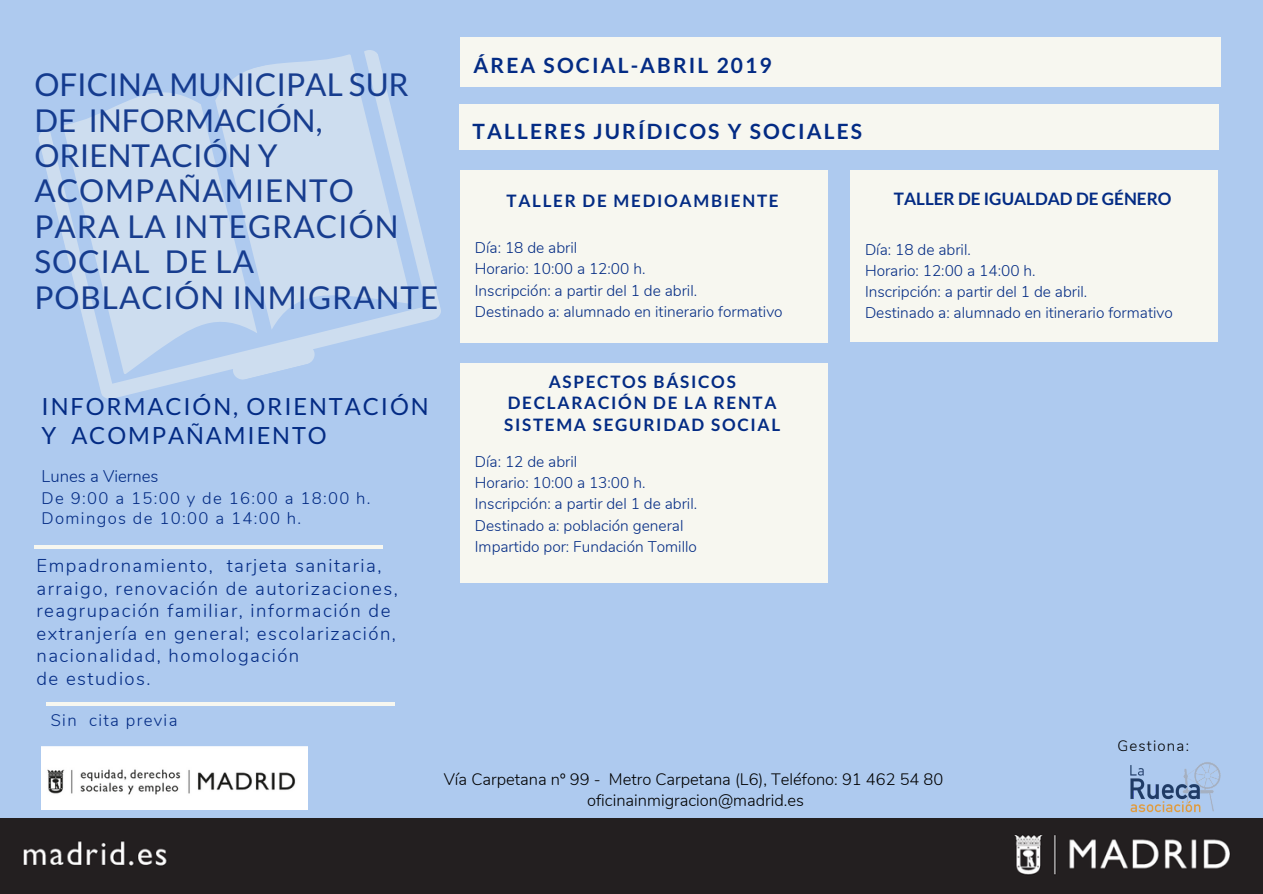
<style>
.page{position:relative;width:1263px;height:894px;background:#fff}
.page>*{position:absolute;margin:0;border:0;box-sizing:border-box;transform-origin:0 0}
.t1{font:31.5px/35.4px "Lato";letter-spacing:.03em;color:#032b84}
.t2{font:23.7px/29.1px "Lato";letter-spacing:.08em;color:#032b84}
.t3{font:700 21px "Lato";letter-spacing:.1em;color:#032b84}
.t4{font:300 18.6px/22.5px "Nunito";letter-spacing:.08em;color:#032b84}
.t5{font:700 17.1px/21.3px "Lato";letter-spacing:.1em;color:#032b84;text-align:center}
.t6{font:700 17.1px "Lato";color:#032b84}
.t7{font:300 16.65px/20.9px "Nunito";letter-spacing:.08em;color:#032b84}
.t8{font:300 16.5px/21.6px "Nunito";color:#000;text-align:center}
.t9{font:300 15.45px/21.1px "Nunito";color:#032b84}
.t10{font:300 15px "Nunito";letter-spacing:.08em;color:#000}
</style>
<div class="page">
<div style="left:0;top:0;width:1263px;height:893px;background:#aecaef"></div>
<div style="left:460px;top:171px;width:368px;height:172px;background:#f7f7f0"></div>
<div style="left:850px;top:171px;width:368px;height:171px;background:#f7f7f0"></div>
<div style="left:460px;top:37px;width:760px;height:50px;background:#f7f7f0"></div>
<div style="left:460px;top:104px;width:759px;height:45px;background:#f7f7f0"></div>
<svg style="left:39px;top:50px;width:402px;height:349px;fill:#cdddef"></svg>
<hr style="left:34px;top:545px;width:349px;height:3px;background:#f7f7f0">
<hr style="left:46px;top:702px;width:349px;height:4px;background:#f7f7f0">
<div style="left:1px;top:818px;width:1262px;height:74px;background:#231f20"></div>
<img style="left:41px;top:746px;width:267px;height:62px">
<img style="left:1130px;top:762px;width:91px;height:51px">
<div style="left:460px;top:363px;width:368px;height:219px;background:#f7f7f0"></div>
<h1 class="t1" style="left:34px;top:66px;width:405px">OFICINA MUNICIPAL SUR<br>DE INFORMACIÓN,<br>ORIENTACIÓN Y<br>ACOMPAÑAMIENTO<br>PARA LA INTEGRACIÓN<br>SOCIAL DE LA<br>POBLACIÓN INMIGRANTE</h1>
<h2 class="t2" style="left:42px;top:390px;width:389px">INFORMACIÓN, ORIENTACIÓN<br>Y ACOMPAÑAMIENTO</h2>
<p class="t7" style="left:42px;top:466px;width:330px">Lunes a Viernes<br>De 9:00 a 15:00 y de 16:00 a 18:00 h.<br>Domingos de 10:00 a 14:00 h.</p>
<p class="t4" style="left:37px;top:555px;width:363px">Empadronamiento, tarjeta sanitaria, arraigo, renovación de autorizaciones, reagrupación familiar, información de extranjería en general; escolarización, nacionalidad, homologación<br>de estudios.</p>
<p class="t7" style="left:51px;top:709px;width:128px">Sin cita previa</p>
<h3 class="t3" style="left:474px;top:53px;width:300px">ÁREA SOCIAL-ABRIL 2019</h3>
<h3 class="t3" style="left:473px;top:118px;width:391px">TALLERES JURÍDICOS Y SOCIALES</h3>
<p class="t5" style="left:506px;top:189px;width:274px">TALLER DE MEDIOAMBIENTE</p>
<p class="t6" style="left:894px;top:187px;width:279px">TALLER DE IGUALDAD DE GÉNERO</p>
<p class="t9" style="left:475px;top:237px;width:309px">Día: 18 de abril<br>Horario: 10:00 a 12:00 h.<br>Inscripción: a partir del 1 de abril.<br>Destinado a: alumnado en itinerario formativo</p>
<p class="t9" style="left:865px;top:239px;width:309px">Día: 18 de abril.<br>Horario: 12:00 a 14:00 h.<br>Inscripción: a partir del 1 de abril.<br>Destinado a: alumnado en itinerario formativo</p>
<p class="t5" style="left:504px;top:370px;width:278px">ASPECTOS BÁSICOS<br>DECLARACIÓN DE LA RENTA<br>SISTEMA SEGURIDAD SOCIAL</p>
<p class="t9" style="left:475px;top:451px;width:224px">Día: 12 de abril<br>Horario: 10:00 a 13:00 h.<br>Inscripción: a partir del 1 de abril.<br>Destinado a: población general<br>Impartido por: Fundación Tomillo</p>
<p class="t10" style="left:1118px;top:735px;width:73px">Gestiona:</p>
<p class="t8" style="left:444px;top:768px;width:501px">Vía Carpetana nº 99 - Metro Carpetana (L6), Teléfono: 91 462 54 80 oficinainmigracion@madrid.es</p>
</div>
